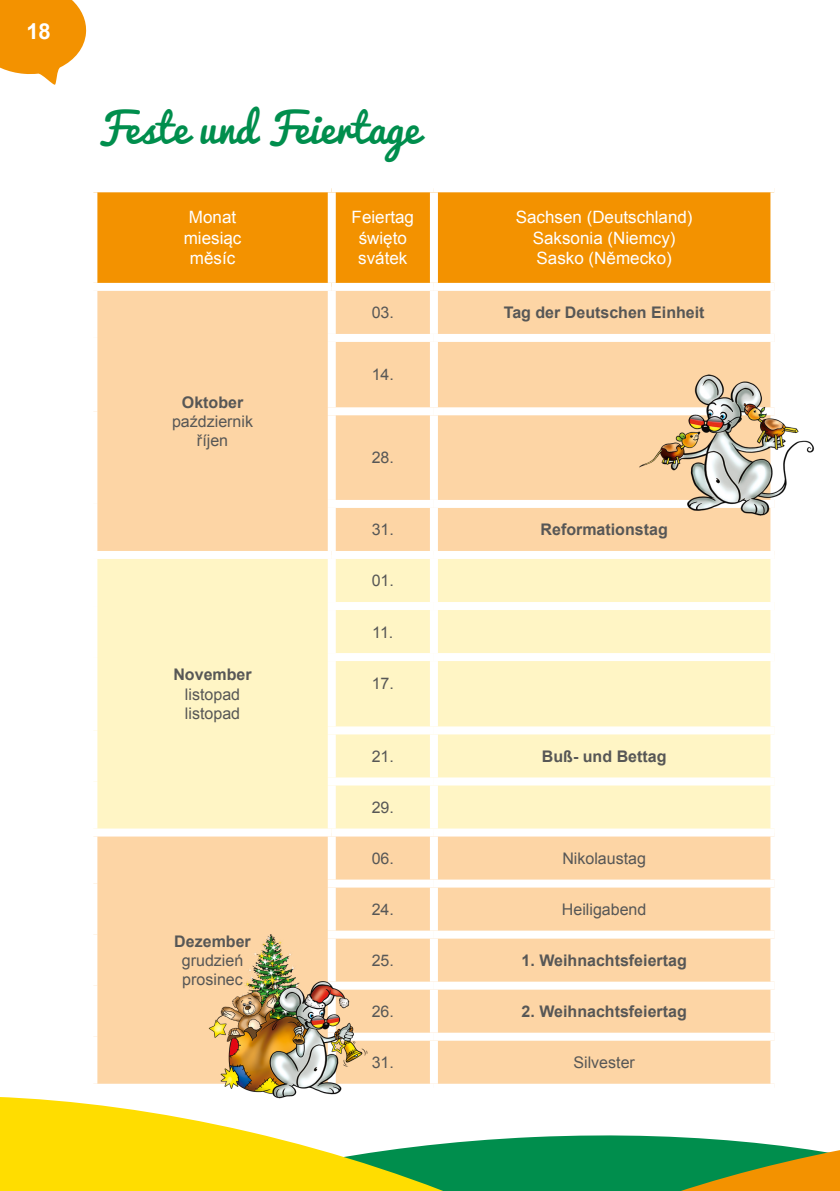
<style>
.page{position:relative;width:840px;height:1191px;background:#fff}
.page>*{position:absolute;margin:0;border:0;box-sizing:border-box;transform-origin:0 0}
.t1{font:40px "Pacifico";color:#008e4d}
.t2{font:700 22px "Arial";color:#fff}
.t3{font:17px/20.4px "Arial";color:#fff;text-align:center}
.t4{font:16px/19.2px "Arial";color:#575756}
.t5{font:700 16px "Arial";color:#575756}
</style>
<div class="page">
<svg style="left:0;top:1097px;width:839px;height:94px"></svg>
<div style="left:97px;top:192px;width:673px;height:91px;background:#f39200"></div>
<div style="left:97px;top:291px;width:673px;height:792px;background:#fdd5a5"></div>
<div style="left:97px;top:559px;width:673px;height:269px;background:#fff5c5"></div>
<div style="left:327px;top:192px;width:8px;height:91px;background:#fff"></div>
<div style="left:429px;top:192px;width:8px;height:91px;background:#fff"></div>
<div style="left:327px;top:291px;width:8px;height:43px;background:#fff"></div>
<div style="left:429px;top:291px;width:8px;height:43px;background:#fff"></div>
<div style="left:327px;top:334px;width:106px;height:8px;background:#fff"></div>
<div style="left:327px;top:342px;width:8px;height:65px;background:#fff"></div>
<div style="left:433px;top:334px;width:341px;height:8px;background:#fff"></div>
<div style="left:429px;top:342px;width:8px;height:65px;background:#fff"></div>
<div style="left:327px;top:407px;width:106px;height:8px;background:#fff"></div>
<div style="left:327px;top:415px;width:8px;height:85px;background:#fff"></div>
<div style="left:327px;top:508px;width:8px;height:43px;background:#fff"></div>
<div style="left:327px;top:559px;width:8px;height:43px;background:#fff"></div>
<div style="left:433px;top:407px;width:341px;height:8px;background:#fff"></div>
<div style="left:429px;top:415px;width:8px;height:85px;background:#fff"></div>
<div style="left:429px;top:508px;width:8px;height:43px;background:#fff"></div>
<div style="left:429px;top:559px;width:8px;height:43px;background:#fff"></div>
<div style="left:89px;top:551px;width:242px;height:8px;background:#fff"></div>
<div style="left:327px;top:500px;width:106px;height:8px;background:#fff"></div>
<div style="left:331px;top:551px;width:102px;height:8px;background:#fff"></div>
<div style="left:327px;top:602px;width:106px;height:8px;background:#fff"></div>
<div style="left:327px;top:610px;width:8px;height:43px;background:#fff"></div>
<div style="left:433px;top:500px;width:341px;height:8px;background:#fff"></div>
<div style="left:433px;top:551px;width:341px;height:8px;background:#fff"></div>
<div style="left:433px;top:602px;width:341px;height:8px;background:#fff"></div>
<div style="left:429px;top:610px;width:8px;height:43px;background:#fff"></div>
<div style="left:327px;top:836px;width:8px;height:43px;background:#fff"></div>
<div style="left:429px;top:836px;width:8px;height:43px;background:#fff"></div>
<div style="left:327px;top:879px;width:106px;height:8px;background:#fff"></div>
<div style="left:327px;top:887px;width:8px;height:43px;background:#fff"></div>
<div style="left:433px;top:879px;width:341px;height:8px;background:#fff"></div>
<div style="left:429px;top:887px;width:8px;height:43px;background:#fff"></div>
<div style="left:327px;top:930px;width:106px;height:8px;background:#fff"></div>
<div style="left:433px;top:930px;width:341px;height:8px;background:#fff"></div>
<div style="left:429px;top:938px;width:8px;height:43px;background:#fff"></div>
<div style="left:429px;top:989px;width:8px;height:43px;background:#fff"></div>
<div style="left:429px;top:1040px;width:8px;height:43px;background:#fff"></div>
<div style="left:327px;top:981px;width:106px;height:8px;background:#fff"></div>
<div style="left:327px;top:1032px;width:106px;height:8px;background:#fff"></div>
<div style="left:433px;top:981px;width:341px;height:8px;background:#fff"></div>
<div style="left:433px;top:1032px;width:341px;height:8px;background:#fff"></div>
<div style="left:89px;top:828px;width:242px;height:8px;background:#fff"></div>
<div style="left:327px;top:653px;width:106px;height:8px;background:#fff"></div>
<div style="left:327px;top:661px;width:8px;height:65px;background:#fff"></div>
<div style="left:327px;top:726px;width:106px;height:8px;background:#fff"></div>
<div style="left:327px;top:734px;width:8px;height:43px;background:#fff"></div>
<div style="left:327px;top:777px;width:106px;height:8px;background:#fff"></div>
<div style="left:327px;top:785px;width:8px;height:43px;background:#fff"></div>
<div style="left:331px;top:828px;width:102px;height:8px;background:#fff"></div>
<div style="left:433px;top:653px;width:341px;height:8px;background:#fff"></div>
<div style="left:429px;top:661px;width:8px;height:65px;background:#fff"></div>
<div style="left:433px;top:726px;width:341px;height:8px;background:#fff"></div>
<div style="left:429px;top:734px;width:8px;height:43px;background:#fff"></div>
<div style="left:433px;top:777px;width:341px;height:8px;background:#fff"></div>
<div style="left:429px;top:785px;width:8px;height:43px;background:#fff"></div>
<div style="left:433px;top:828px;width:341px;height:8px;background:#fff"></div>
<img style="left:636px;top:363px;width:178px;height:181px">
<img style="left:203px;top:934px;width:170px;height:170px">
<svg style="left:0;top:0;width:87px;height:85px"></svg>
<h2 class="t2" style="left:26px;top:17px;width:26px">18</h2>
<h1 class="t1" style="left:98px;top:107px;width:323px">Feste und Feiertage</h1>
<p class="t3" style="left:184px;top:207px;width:59px">Monat miesiąc měsíc</p>
<p class="t3" style="left:351px;top:207px;width:64px">Feiertag święto svátek</p>
<p class="t3" style="left:515px;top:207px;width:178px">Sachsen (Deutschland)<br>Saksonia (Niemcy)<br>Sasko (Německo)</p>
<p class="t4" style="left:371px;top:303px;width:24px">03.</p>
<p class="t5" style="left:503px;top:302px;width:202px">Tag der Deutschen Einheit</p>
<p class="t5" style="left:182px;top:391px;width:63px">Oktober</p>
<p class="t4" style="left:172px;top:412px;width:82px;text-align:center">październik říjen</p>
<p class="t5" style="left:173px;top:664px;width:80px">November</p>
<p class="t4" style="left:185px;top:684px;width:57px">listopad listopad</p>
<p class="t5" style="left:174px;top:930px;width:78px">Dezember</p>
<p class="t4" style="left:182px;top:951px;width:63px">grudzień prosinec</p>
<p class="t4" style="left:371px;top:365px;width:24px">14.</p>
<p class="t4" style="left:371px;top:448px;width:24px">28.</p>
<p class="t4" style="left:371px;top:520px;width:24px">31.</p>
<p class="t5" style="left:540px;top:519px;width:129px">Reformationstag</p>
<p class="t4" style="left:371px;top:571px;width:24px">01.</p>
<p class="t4" style="left:372px;top:622px;width:23px">11.</p>
<p class="t4" style="left:371px;top:673px;width:24px">17.</p>
<p class="t4" style="left:371px;top:747px;width:24px">21.</p>
<p class="t5" style="left:541px;top:746px;width:126px">Buß- und Bettag</p>
<p class="t4" style="left:371px;top:798px;width:24px">29.</p>
<p class="t4" style="left:371px;top:849px;width:24px">06.</p>
<p class="t4" style="left:562px;top:849px;width:85px">Nikolaustag</p>
<p class="t4" style="left:371px;top:900px;width:24px">24.</p>
<p class="t4" style="left:561px;top:900px;width:86px">Heiligabend</p>
<p class="t4" style="left:371px;top:951px;width:24px">25.</p>
<p class="t5" style="left:521px;top:950px;width:167px">1. Weihnachtsfeiertag</p>
<p class="t4" style="left:371px;top:1002px;width:24px">26.</p>
<p class="t5" style="left:521px;top:1001px;width:167px">2. Weihnachtsfeiertag</p>
<p class="t4" style="left:371px;top:1053px;width:24px">31.</p>
<p class="t4" style="left:573px;top:1053px;width:63px">Silvester</p>
</div>
